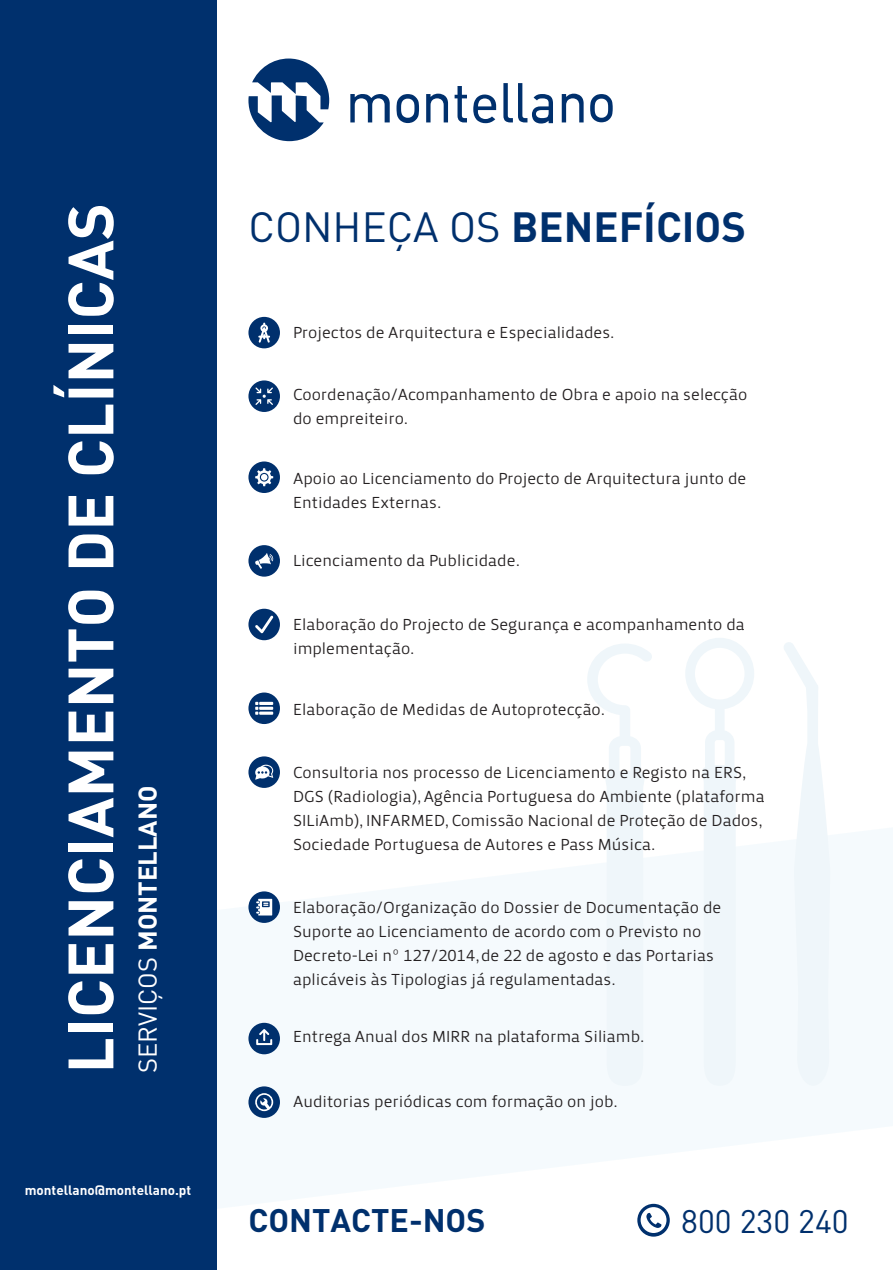
<style>
.page{position:relative;width:893px;height:1270px;background:#fff}
.page>*{position:absolute;margin:0;border:0;box-sizing:border-box;transform-origin:0 0}
.t1{font:700 63px "DIN";color:#fff}
.t2{font:700 41.7px "DIN";color:#00306d}
.t3{font:700 32.25px "DIN";color:#00306d}
.t4{font:32.25px "DIN";color:#00306d}
.t5{font:700 25.5px "DIN";color:#fff}
.t6{font:16.5px/24px "Priva One Pro";color:#231f20}
.t7{font:700 13.5px "DIN";color:#fff}
.s1{font-weight:400}
</style>
<div class="page">
<svg style="left:587px;top:644px;width:65px;height:442px"></svg>
<svg style="left:685px;top:638px;width:69px;height:448px"></svg>
<svg style="left:784px;top:642px;width:46px;height:444px"></svg>
<div style="left:0;top:0;width:216px;height:1270px;background:#00306d"></div>
<svg style="left:248px;top:59px;width:81px;height:82px"></svg>
<svg style="left:350px;top:94px;width:40px;height:28px"></svg>
<svg style="left:396px;top:94px;width:23px;height:29px"></svg>
<svg style="left:426px;top:93px;width:22px;height:29px"></svg>
<svg style="left:562px;top:93px;width:22px;height:29px"></svg>
<svg style="left:455px;top:86px;width:12px;height:36px"></svg>
<svg style="left:473px;top:95px;width:23px;height:28px"></svg>
<svg style="left:503px;top:83px;width:50px;height:41px"></svg>
<svg style="left:590px;top:94px;width:23px;height:28px"></svg>
<svg style="left:637px;top:1204px;width:33px;height:32px"></svg>
<div style="left:641px;top:1207px;width:25px;height:26px;background:#fff;border-radius:50%"></div>
<svg style="left:646px;top:1213px;width:15px;height:15px"></svg>
<div style="left:248px;top:317px;width:32px;height:31px;background:#00306d;border-radius:50%"></div>
<svg style="left:258px;top:323px;width:12px;height:20px"></svg>
<div style="left:248px;top:380px;width:32px;height:32px;background:#00306d;border-radius:50%"></div>
<svg style="left:255px;top:387px;width:18px;height:18px"></svg>
<div style="left:248px;top:461px;width:32px;height:32px;background:#00306d;border-radius:50%"></div>
<svg style="left:255px;top:468px;width:18px;height:18px"></svg>
<div style="left:248px;top:545px;width:32px;height:32px;background:#00306d;border-radius:50%"></div>
<svg style="left:255px;top:553px;width:19px;height:16px"></svg>
<div style="left:248px;top:609px;width:32px;height:31px;background:#00306d;border-radius:50%"></div>
<svg style="left:255px;top:615px;width:18px;height:18px"></svg>
<div style="left:248px;top:692px;width:32px;height:32px;background:#00306d;border-radius:50%"></div>
<svg style="left:255px;top:702px;width:18px;height:13px"></svg>
<div style="left:248px;top:756px;width:32px;height:32px;background:#00306d;border-radius:50%"></div>
<svg style="left:255px;top:765px;width:18px;height:15px"></svg>
<svg style="left:248px;top:891px;width:32px;height:32px"></svg>
<svg style="left:256px;top:899px;width:16px;height:16px"></svg>
<div style="left:248px;top:1023px;width:32px;height:31px;background:#00306d;border-radius:50%"></div>
<svg style="left:256px;top:1029px;width:16px;height:16px"></svg>
<div style="left:248px;top:1086px;width:32px;height:32px;background:#00306d;border-radius:50%"></div>
<svg style="left:255px;top:1093px;width:18px;height:18px"></svg>
<h1 class="t1" style="left:49px;top:1073px;width:872px;rotate:-90deg">LICENCIAMENTO DE CLÍNICAS</h1>
<h3 class="t5" style="left:131px;top:1073px;width:289px;rotate:-90deg"><span class="s1">SERVIÇOS</span> MONTELLANO</h3>
<p class="t7" style="left:25px;top:1181px;width:168px">montellano@montellano.pt</p>
<h2 class="t2" style="left:248px;top:199px;width:499px"><span class="s1">CONHEÇA OS</span> BENEFÍCIOS</h2>
<p class="t6" style="left:293px;top:320px;width:323px">Projectos de Arquitectura e Especialidades.</p>
<p class="t6" style="left:293px;top:383px;width:456px">Coordenação/Acompanhamento de Obra e apoio na selecção do empreiteiro.</p>
<p class="t6" style="left:293px;top:466px;width:455px">Apoio ao Licenciamento do Projecto de Arquitectura junto de<br>Entidades Externas.</p>
<p class="t6" style="left:293px;top:548px;width:228px">Licenciamento da Publicidade.</p>
<p class="t6" style="left:293px;top:612px;width:453px">Elaboração do Projecto de Segurança e acompanhamento da implementação.</p>
<p class="t6" style="left:293px;top:697px;width:313px">Elaboração de Medidas de Autoprotecção.</p>
<p class="t6" style="left:293px;top:761px;width:473px">Consultoria nos processo de Licenciamento e Registo na ERS, DGS (Radiologia),Agência Portuguesa do Ambiente (plataforma SILiAmb), INFARMED, Comissão Nacional de Proteção de Dados, Sociedade Portuguesa de Autores e Pass Música.</p>
<p class="t6" style="left:293px;top:895px;width:430px">Elaboração/Organização do Dossier de Documentação de Suporte ao Licenciamento de acordo com o Previsto no Decreto-Lei nº 127/2014, de 22 de agosto e das Portarias aplicáveis às Tipologias já regulamentadas.</p>
<p class="t6" style="left:293px;top:1025px;width:353px">Entrega Anual dos MIRR na plataforma Siliamb.</p>
<p class="t6" style="left:293px;top:1089px;width:326px">Auditorias periódicas com formação on job.</p>
<h3 class="t3" style="left:248px;top:1199px;width:238px">CONTACTE-NOS</h3>
<h3 class="t4" style="left:681px;top:1201px;width:169px">800 230 240</h3>
</div>
